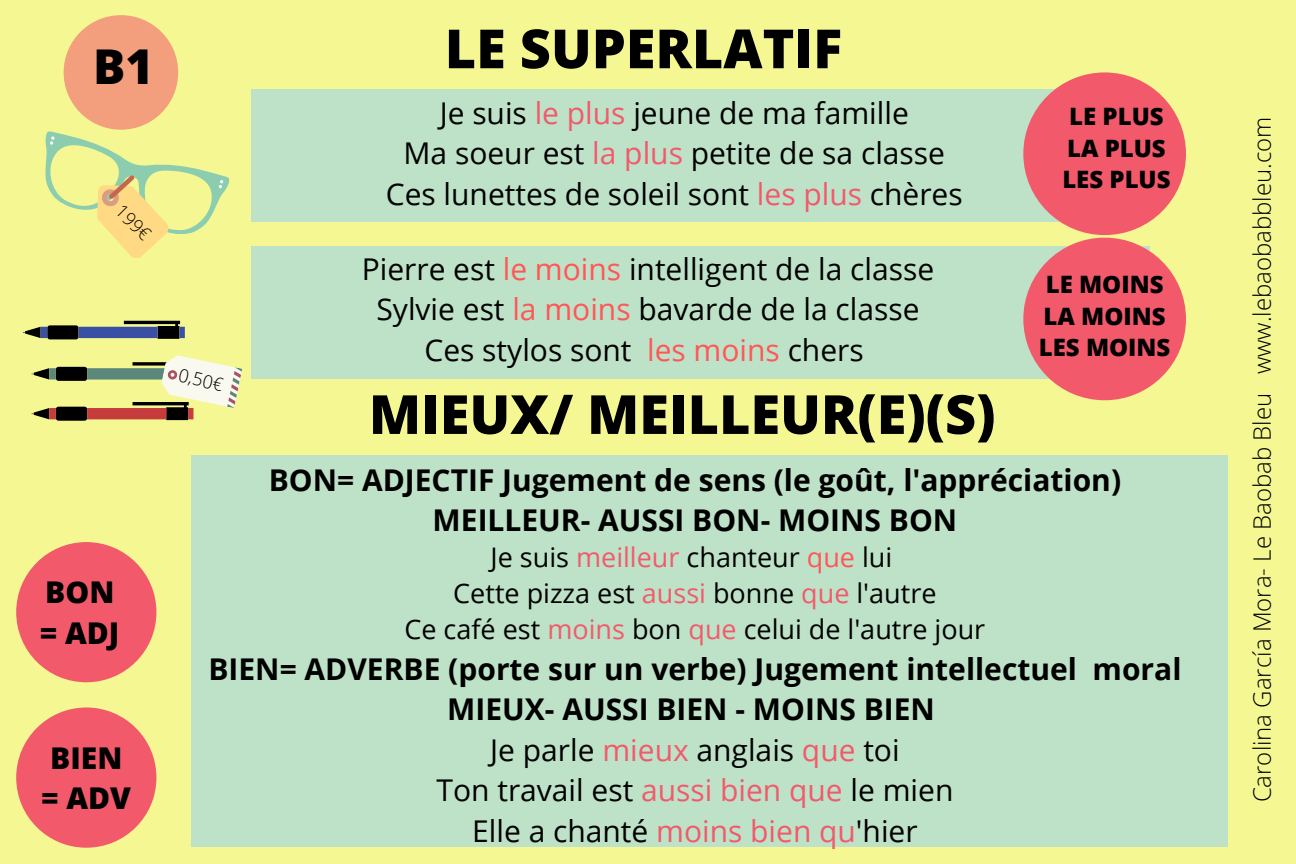
<style>
.page{position:relative;width:1296px;height:864px;background:#f5f892}
.page>*{position:absolute;margin:0;border:0;box-sizing:border-box;transform-origin:0 0}
.t1{font:800 54px "Open Sans";color:#000}
.t2{font:800 48px "Open Sans";color:#000}
.t3{font:700 30px/40.5px "Open Sans";color:#000;text-align:center}
.t4{font:30px/40.5px "Open Sans";color:#000;text-align:center}
.t5{font:800 30px/40.5px "Open Sans";color:#000}
.t6{font:27px/36px "Open Sans";color:#000;text-align:center}
.t7{font:300 24px "Open Sans";color:#000}
.t8{font:800 24px/31.5px "Open Sans";color:#000}
.t9{font:300 18px "Open Sans";color:#000}
.s1{color:#f25a6c}
.s2{color:#ff5757}
.s3{font-weight:400}
.s4{font-weight:400;color:#f25a6c}
</style>
<div class="page">
<div style="left:191px;top:456px;width:1037px;height:391px;background:#bde2c8"></div>
<div style="left:251px;top:247px;width:899px;height:132px;background:#bde2c8"></div>
<div style="left:16px;top:542px;width:140px;height:140px;background:#f25a6c;border-radius:50%"></div>
<div style="left:64px;top:15px;width:114px;height:115px;background:#f39e7c;border-radius:50%"></div>
<svg style="left:45px;top:131px;width:185px;height:127px"></svg>
<svg style="left:23px;top:321px;width:162px;height:18px"></svg>
<svg style="left:32px;top:355px;width:210px;height:66px"></svg>
<div style="left:251px;top:89px;width:899px;height:133px;background:#bde2c8"></div>
<div style="left:1023px;top:72px;width:163px;height:163px;background:#f25a6c;border-radius:50%"></div>
<div style="left:16px;top:707px;width:140px;height:141px;background:#f25a6c;border-radius:50%"></div>
<div style="left:1023px;top:238px;width:163px;height:162px;background:#f25a6c;border-radius:50%"></div>
<h2 class="t2" style="left:93px;top:32px;width:62px">B1</h2>
<p class="t9" style="left:128px;top:199px;width:43px;rotate:45deg">199€</p>
<p class="t5" style="left:40px;top:571px;width:81px">BON = ADJ</p>
<p class="t5" style="left:42px;top:737px;width:91px">BIEN = ADV</p>
<p class="t9" style="left:182px;top:362px;width:46px;rotate:13deg">0,50€</p>
<h1 class="t1" style="left:445px;top:11px;width:399px">LE SUPERLATIF</h1>
<p class="t4" style="left:386px;top:92px;width:578px">Je suis <span class="s1">le plus</span> jeune de ma famille<br>Ma soeur est <span class="s1">la plus</span> petite de sa classe<br>Ces lunettes de soleil sont <span class="s1">les plus</span> chères</p>
<p class="t4" style="left:362px;top:248px;width:574px">Pierre est <span class="s2">le moins</span> intelligent de la classe<br>Sylvie est <span class="s2">la moins</span> bavarde de la classe<br>Ces stylos sont <span class="s2">les moins</span> chers</p>
<h1 class="t1" style="left:369px;top:376px;width:628px">MIEUX/ MEILLEUR(E)(S)</h1>
<p class="t8" style="left:1062px;top:100px;width:110px">LE PLUS<br>LA PLUS<br>LES PLUS</p>
<p class="t8" style="left:1039px;top:268px;width:133px">LE MOINS<br>LA MOINS<br>LES MOINS</p>
<p class="t3" style="left:269px;top:459px;width:854px">BON= ADJECTIF Jugement de sens (le goût, l'appréciation)<br>MEILLEUR- AUSSI BON- MOINS BON</p>
<p class="t6" style="left:404px;top:539px;width:582px">Je suis <span class="s1">meilleur</span> chanteur <span class="s2">que</span> lui<br>Cette pizza est <span class="s1">aussi</span> bonne <span class="s1">que</span> l'autre<br>Ce café est <span class="s1">moins</span> bon <span class="s1">que</span> celui de l'autre jour</p>
<p class="t3" style="left:208px;top:648px;width:975px">BIEN= ADVERBE (porte sur un verbe) Jugement intellectuel moral MIEUX- AUSSI BIEN - MOINS BIEN<br><span class="s3">Je parle</span> <span class="s4">mieux</span> <span class="s3">anglais</span> <span class="s4">que</span> <span class="s3">toi<br>Ton travail est</span> <span class="s4">aussi bien que</span> <span class="s3">le mien<br>Elle a chanté</span> <span class="s4">moins bien qu</span><span class="s3">'hier</span></p>
<p class="t7" style="left:1245px;top:802px;width:687px;rotate:-90deg">Carolina García Mora- Le Baobab Bleu www.lebaobabbleu.com</p>
</div>
